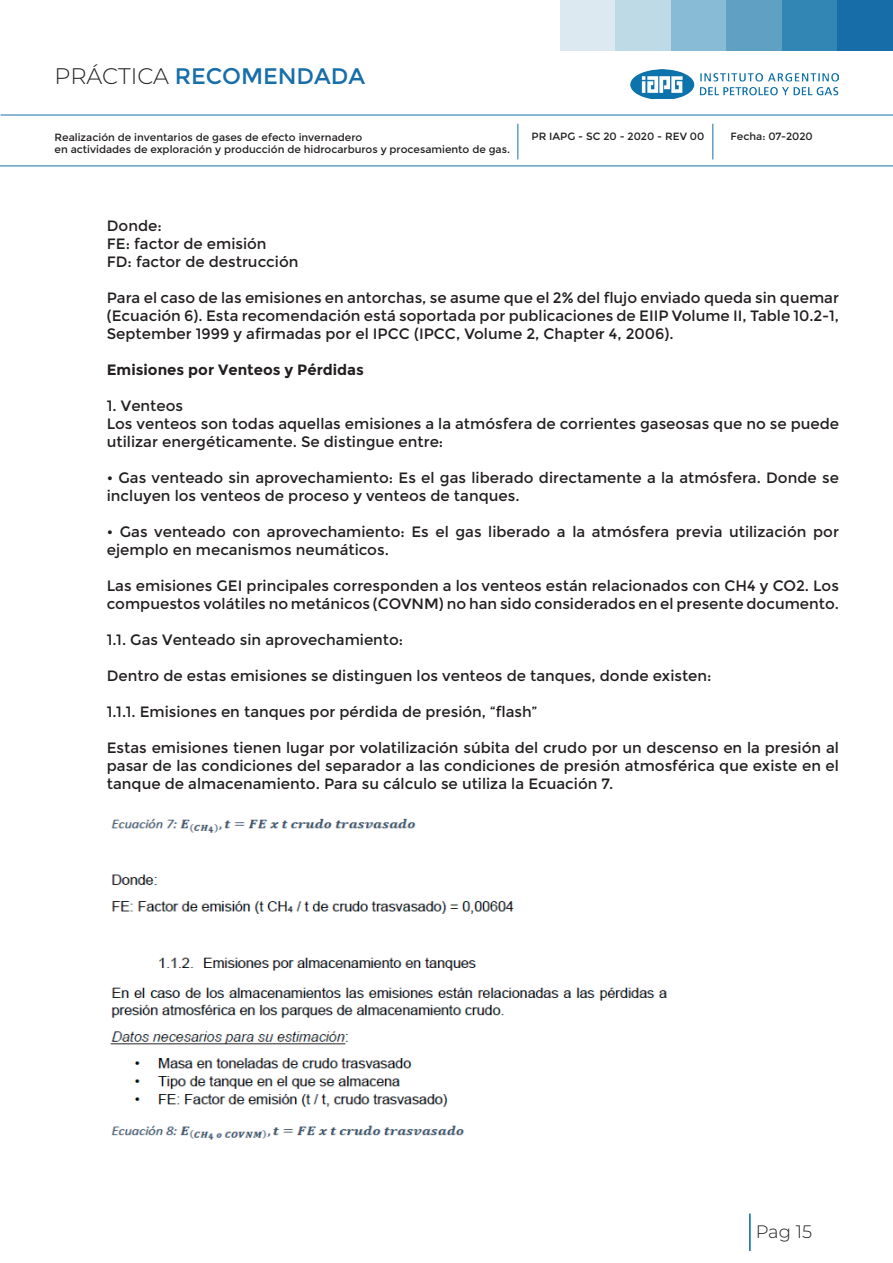
<style>
.page{position:relative;width:893px;height:1263px;background:#fff}
.page>*{position:absolute;margin:0;border:0;box-sizing:border-box;transform-origin:0 0}
.t1{font:22.5px "Montserrat";color:#176ea9}
.t2{font:300 18px "Montserrat";color:#231f20}
.t3{font:15px/18px "Montserrat";color:#231f20}
.t4{font:700 15px "Montserrat";color:#231f20}
.t5{font:10.5px "Montserrat";color:#231f20}
.s1{font-weight:300;color:#231f20}
</style>
<div class="page">
<div style="left:560px;top:0;width:56px;height:50px;background:#dce9f0"></div>
<div style="left:616px;top:0;width:55px;height:50px;background:#bedae6"></div>
<div style="left:671px;top:0;width:56px;height:50px;background:#88bcd6"></div>
<div style="left:727px;top:0;width:55px;height:50px;background:#60a0c2"></div>
<div style="left:782px;top:0;width:55px;height:50px;background:#3186b4"></div>
<div style="left:837px;top:0;width:56px;height:50px;background:#176da8"></div>
<hr style="left:749px;top:1213px;width:2px;height:38px;background:#0067a5">
<hr style="left:1px;top:115px;width:892px;height:1px;background:#176ea9">
<img style="left:630px;top:70px;width:209px;height:29px">
<hr style="left:518px;top:124px;width:1px;height:35px;background:#176ea9">
<hr style="left:713px;top:124px;width:1px;height:35px;background:#176ea9">
<hr style="left:0;top:166px;width:893px;height:1px;background:#176ea9">
<img style="left:110px;top:818px;width:558px;height:322px">
<h1 class="t1" style="left:55px;top:63px;width:312px"><span class="s1">PRÁCTICA</span> RECOMENDADA</h1>
<p class="t5" style="left:55px;top:131px;width:309px">Realización de inventarios de gases de efecto invernadero</p>
<p class="t5" style="left:531px;top:130px;width:174px">PR IAPG - SC 20 - 2020 - REV 00</p>
<p class="t5" style="left:730px;top:130px;width:84px">Fecha: 07-2020</p>
<p class="t5" style="left:55px;top:143px;width:457px">en actividades de exploración y producción de hidrocarburos y procesamiento de gas.</p>
<p class="t3" style="left:107px;top:217px;width:193px">Donde:<br>FE: factor de emisión<br>FD: factor de destrucción</p>
<p class="t3" style="left:107px;top:289px;width:734px;text-align:justify">Para el caso de las emisiones en antorchas, se asume que el 2% del flujo enviado queda sin quemar (Ecuación 6). Esta recomendación está soportada por publicaciones de EIIP Volume II, Table 10.2-1, September 1999 y afirmadas por el IPCC (IPCC, Volume 2, Chapter 4, 2006).</p>
<p class="t4" style="left:107px;top:361px;width:259px">Emisiones por Venteos y Pérdidas</p>
<p class="t3" style="left:107px;top:397px;width:734px">1. Venteos<br>Los venteos son todas aquellas emisiones a la atmósfera de corrientes gaseosas que no se puede utilizar energéticamente. Se distingue entre:</p>
<p class="t3" style="left:107px;top:469px;width:734px">• Gas venteado sin aprovechamiento: Es el gas liberado directamente a la atmósfera. Donde se incluyen los venteos de proceso y venteos de tanques.</p>
<p class="t3" style="left:107px;top:523px;width:734px">• Gas venteado con aprovechamiento: Es el gas liberado a la atmósfera previa utilización por ejemplo en mecanismos neumáticos.</p>
<p class="t3" style="left:107px;top:577px;width:734px">Las emisiones GEI principales corresponden a los venteos están relacionados con CH4 y CO2. Los compuestos volátiles no metánicos (COVNM) no han sido considerados en el presente documento.</p>
<p class="t3" style="left:107px;top:631px;width:298px">1.1. Gas Venteado sin aprovechamiento:</p>
<p class="t3" style="left:107px;top:667px;width:606px">Dentro de estas emisiones se distinguen los venteos de tanques, donde existen:</p>
<p class="t3" style="left:107px;top:703px;width:432px">1.1.1. Emisiones en tanques por pérdida de presión, “flash”</p>
<p class="t3" style="left:107px;top:739px;width:734px;text-align:justify">Estas emisiones tienen lugar por volatilización súbita del crudo por un descenso en la presión al pasar de las condiciones del separador a las condiciones de presión atmosférica que existe en el tanque de almacenamiento. Para su cálculo se utiliza la Ecuación 7.</p>
<p class="t2" style="left:756px;top:1219px;width:58px">Pag 15</p>
</div>
